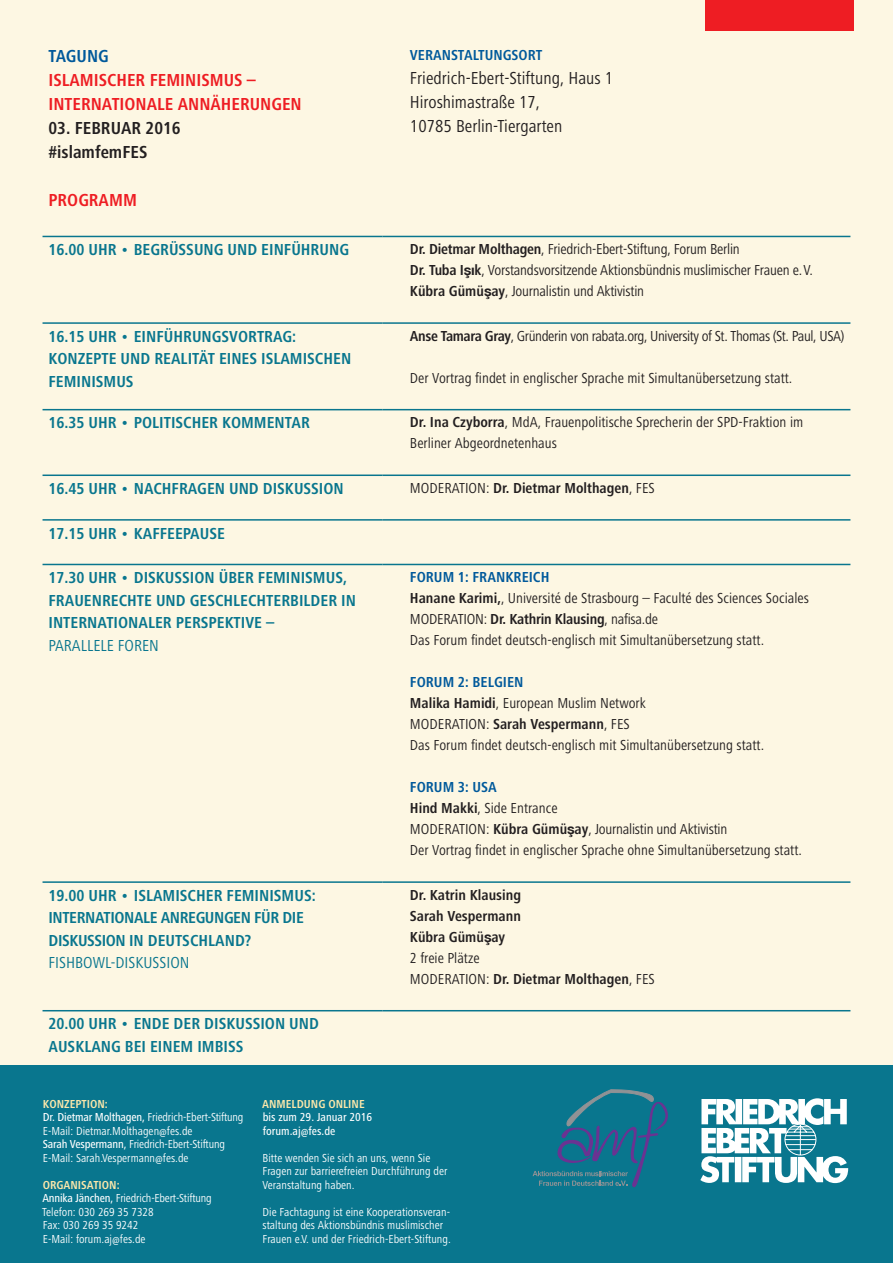
<style>
.page{position:relative;width:893px;height:1263px;background:#fdf7e3}
.page>*{position:absolute;margin:0;border:0;box-sizing:border-box;transform-origin:0 0}
.t1{font:condensed 18px/24px "Frutiger Next LT";color:#231f20}
.t2{font:700 condensed 18px/24px "Frutiger Next LT";color:#ee1d23}
.t3{font:700 condensed 18px/24px "Frutiger Next LT";color:#231f20}
.t4{font:700 condensed 18px "Frutiger Next LT";color:#00599b}
.t5{font:700 condensed 16.5px/22.5px "Frutiger Next LT";color:#09768e}
.t6{font:700 condensed 16.5px/22.5px "Frutiger Next LT";letter-spacing:-.025em;color:#09768e}
.t7{font:condensed 16.5px "Frutiger Next LT";color:#09768e}
.t8{font:condensed 15px/21px "Frutiger Next LT";color:#231f20}
.t9{font:700 condensed 15px/21px "Frutiger Next LT";color:#231f20}
.t10{font:condensed 15px "Frutiger Next LT";letter-spacing:-.025em;color:#231f20}
.t11{font:700 condensed 15px "Frutiger Next LT";color:#00599b}
.t12{font:condensed 12px/13.5px "Frutiger Next LT";color:#fff}
.t13{font:500 condensed 12px/13.5px "Frutiger Next LT";color:#fff}
.t14{font:700 condensed 12px "Frutiger Next LT";color:#fbe7aa}
.s1{font-weight:700}
.s2{font-family:"Helvetica Neue";font-weight:700;font-stretch:normal;font-size:14.25px}
.s3{font-weight:400}
.s4{font-weight:700;color:#00599b}
.s5{font-family:"Helvetica Neue";font-stretch:normal;font-size:14.25px}
.s6{font-weight:700;color:#fbe7aa}
.s7{font-weight:500}
</style>
<div class="page">
<div style="left:0;top:1066px;width:893px;height:197px;background:#09768e"></div>
<div style="left:705px;top:0;width:149px;height:31px;background:#ee1d23"></div>
<hr style="left:43px;top:236px;width:340px;height:1px;background:#09768e">
<hr style="left:383px;top:236px;width:467px;height:1px;background:#09768e">
<hr style="left:43px;top:322px;width:340px;height:2px;background:#09768e">
<hr style="left:383px;top:322px;width:467px;height:2px;background:#09768e">
<hr style="left:43px;top:409px;width:340px;height:1px;background:#09768e">
<hr style="left:383px;top:409px;width:467px;height:1px;background:#09768e">
<hr style="left:43px;top:474px;width:340px;height:2px;background:#09768e">
<hr style="left:383px;top:474px;width:467px;height:2px;background:#09768e">
<hr style="left:43px;top:519px;width:340px;height:2px;background:#09768e">
<hr style="left:383px;top:519px;width:467px;height:2px;background:#09768e">
<hr style="left:43px;top:564px;width:340px;height:1px;background:#09768e">
<hr style="left:383px;top:564px;width:467px;height:1px;background:#09768e">
<hr style="left:43px;top:881px;width:340px;height:2px;background:#09768e">
<hr style="left:383px;top:881px;width:467px;height:2px;background:#09768e">
<hr style="left:43px;top:1010px;width:340px;height:1px;background:#09768e">
<hr style="left:383px;top:1010px;width:467px;height:1px;background:#09768e">
<svg style="left:700px;top:1098px;width:148px;height:85px"></svg>
<svg style="left:533px;top:1090px;width:135px;height:97px"></svg>
<p class="t4" style="left:49px;top:46px;width:62px">TAGUNG</p>
<p class="t2" style="left:49px;top:68px;width:255px">ISLAMISCHER FEMINISMUS –<br>INTERNATIONALE ANNÄHERUNGEN</p>
<p class="t3" style="left:49px;top:116px;width:134px">03. FEBRUAR 2016 #islamfemFES</p>
<p class="t2" style="left:49px;top:188px;width:90px">PROGRAMM</p>
<p class="t11" style="left:410px;top:47px;width:134px">VERANSTALTUNGSORT</p>
<p class="t1" style="left:410px;top:66px;width:205px">Friedrich-Ebert-Stiftung, Haus 1<br>Hiroshimastraße 17,<br>10785 Berlin-Tiergarten</p>
<p class="t5" style="left:49px;top:238px;width:302px">16.00 UHR • BEGRÜSSUNG UND EINFÜHRUNG</p>
<p class="t8" style="left:410px;top:239px;width:404px"><span class="s1">Dr. Dietmar Molthagen</span>, Friedrich-Ebert-Stiftung, Forum Berlin<br><span class="s1">Dr. Tuba I</span><span class="s2">şı</span><span class="s1">k</span>, Vorstandsvorsitzende Aktionsbündnis muslimischer Frauen e.V.<br><span class="s1">Kübra Gümü</span><span class="s2">ş</span><span class="s1">ay</span>, Journalistin und Aktivistin</p>
<p class="t5" style="left:49px;top:325px;width:304px">16.15 UHR • EINFÜHRUNGSVORTRAG:<br>KONZEPTE UND REALITÄT EINES ISLAMISCHEN<br>FEMINISMUS</p>
<p class="t10" style="left:410px;top:327px;width:436px"><span class="s1">Anse Tamara Gray</span>, Gründerin von rabata.org, University of St. Thomas (St. Paul, USA)</p>
<p class="t8" style="left:410px;top:367px;width:384px">Der Vortrag findet in englischer Sprache mit Simultanübersetzung statt.</p>
<p class="t5" style="left:49px;top:412px;width:263px">16.35 UHR • POLITISCHER KOMMENTAR</p>
<p class="t8" style="left:410px;top:412px;width:395px"><span class="s1">Dr. Ina Czyborra</span>, MdA, Frauenpolitische Sprecherin der SPD-Fraktion im<br>Berliner Abgeordnetenhaus</p>
<p class="t5" style="left:49px;top:477px;width:297px">16.45 UHR • NACHFRAGEN UND DISKUSSION</p>
<p class="t9" style="left:410px;top:477px;width:246px"><span class="s3">MODERATION:</span> Dr. Dietmar Molthagen<span class="s3">, FES</span></p>
<p class="t5" style="left:49px;top:522px;width:178px">17.15 UHR • KAFFEEPAUSE</p>
<p class="t5" style="left:49px;top:566px;width:309px">17.30 UHR • DISKUSSION ÜBER FEMINISMUS,<br>FRAUENRECHTE UND GESCHLECHTERBILDER IN<br>INTERNATIONALER PERSPEKTIVE –</p>
<p class="t7" style="left:49px;top:636px;width:112px">PARALLELE FOREN</p>
<p class="t8" style="left:410px;top:567px;width:400px"><span class="s4">FORUM 1: FRANKREICH<br></span><span class="s1">Hanane Karimi,</span>, Université de Strasbourg – Faculté des Sciences Sociales MODERATION: <span class="s1">Dr. Kathrin Klausing</span>, nafisa.de<br>Das Forum findet deutsch-englisch mit Simultanübersetzung statt.</p>
<p class="t8" style="left:410px;top:672px;width:356px"><span class="s4">FORUM 2: BELGIEN<br></span><span class="s1">Malika Hamidi</span>, European Muslim Network<br>MODERATION: <span class="s1">Sarah Vespermann</span>, FES<br>Das Forum findet deutsch-englisch mit Simultanübersetzung statt.</p>
<p class="t8" style="left:410px;top:777px;width:393px"><span class="s4">FORUM 3: USA<br></span><span class="s1">Hind Makki</span>, Side Entrance<br>MODERATION: <span class="s1">Kübra Gümü</span><span class="s2">ş</span><span class="s1">ay</span>, Journalistin und Aktivistin<br>Der Vortrag findet in englischer Sprache ohne Simultanübersetzung statt.</p>
<p class="t6" style="left:49px;top:884px;width:269px">19.00 UHR • ISLAMISCHER FEMINISMUS:<br>INTERNATIONALE ANREGUNGEN FÜR DIE<br>DISKUSSION IN DEUTSCHLAND?</p>
<p class="t7" style="left:49px;top:954px;width:143px">FISHBOWL-DISKUSSION</p>
<p class="t5" style="left:49px;top:1013px;width:272px">20.00 UHR • ENDE DER DISKUSSION UND<br>AUSKLANG BEI EINEM IMBISS</p>
<p class="t9" style="left:410px;top:884px;width:246px">Dr. Katrin Klausing<br>Sarah Vespermann<br>Kübra Gümü<span class="s5">ş</span>ay<br><span class="s3">2 freie Plätze<br>MODERATION:</span> Dr. Dietmar Molthagen<span class="s3">, FES</span></p>
<p class="t12" style="left:43px;top:1097px;width:202px"><span class="s6">KONZEPTION:<br></span><span class="s7">Dr. Dietmar Molthagen,</span> Friedrich-Ebert-Stiftung E-Mail: Dietmar.Molthagen@fes.de<br><span class="s7">Sarah Vespermann,</span> Friedrich-Ebert-Stiftung E-Mail: Sarah.Vespermann@fes.de</p>
<p class="t12" style="left:42px;top:1178px;width:171px"><span class="s6">ORGANISATION:<br></span><span class="s7">Annika Jänchen,</span> Friedrich-Ebert-Stiftung<br>Telefon: 030 269 35 7328<br>Fax: 030 269 35 9242<br>E-Mail: forum.aj@fes.de</p>
<p class="t14" style="left:262px;top:1097px;width:104px">ANMELDUNG ONLINE</p>
<p class="t13" style="left:263px;top:1111px;width:111px">bis zum 29. Januar 2016 forum.aj@fes.de</p>
<p class="t12" style="left:262px;top:1151px;width:186px">Bitte wenden Sie sich an uns, wenn Sie<br>Fragen zur barrierefreien Durchführung der<br>Veranstaltung haben.</p>
<p class="t12" style="left:263px;top:1205px;width:190px">Die Fachtagung ist eine Kooperationsveran&shy;staltung des Aktionsbündnis muslimischer<br>Frauen e.V. und der Friedrich-Ebert-Stiftung.</p>
</div>
